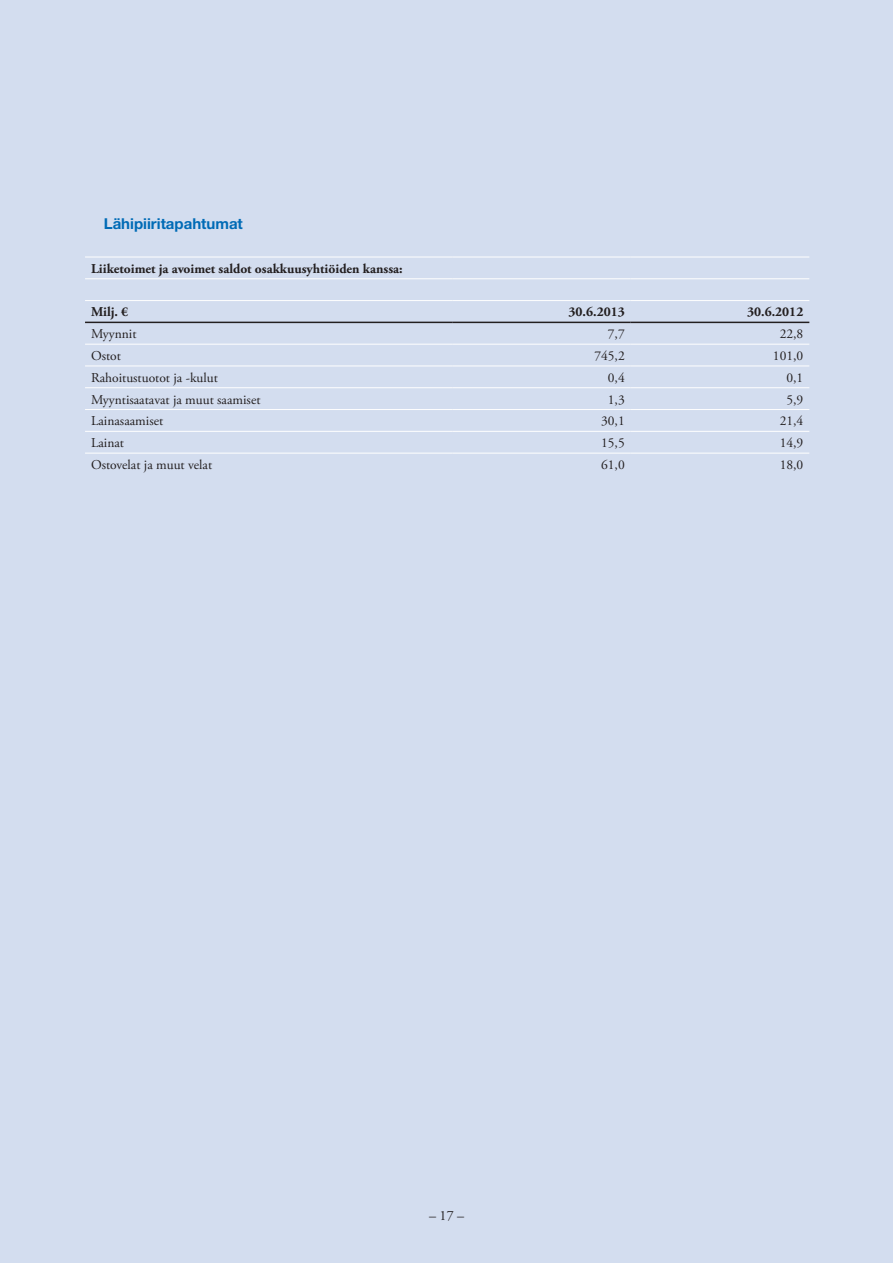
<style>
.page{position:relative;width:893px;height:1263px;background:#d3ddef}
.page>*{position:absolute;margin:0;border:0;box-sizing:border-box;transform-origin:0 0}
.t1{font:700 15px "Helvetica Neue LT Std";color:#006bb6}
.t2{font:14.1px "Adobe Garamond Pro";color:#231f20}
.t3{font:13.5px "Adobe Garamond Pro";color:#231f20}
.t4{font:700 13.5px "Adobe Garamond Pro";color:#231f20}
</style>
<div class="page">
<hr style="left:85px;top:257px;width:367px;height:1px;background:#fff">
<hr style="left:452px;top:257px;width:179px;height:1px;background:#fff">
<hr style="left:631px;top:257px;width:178px;height:1px;background:#fff">
<hr style="left:85px;top:278px;width:367px;height:1px;background:#fff">
<hr style="left:452px;top:278px;width:179px;height:1px;background:#fff">
<hr style="left:631px;top:278px;width:178px;height:1px;background:#fff">
<hr style="left:85px;top:300px;width:367px;height:1px;background:#fff">
<hr style="left:452px;top:300px;width:179px;height:1px;background:#fff">
<hr style="left:631px;top:300px;width:178px;height:1px;background:#fff">
<hr style="left:85px;top:344px;width:367px;height:1px;background:#fff">
<hr style="left:452px;top:344px;width:179px;height:1px;background:#fff">
<hr style="left:631px;top:344px;width:178px;height:1px;background:#fff">
<hr style="left:85px;top:366px;width:367px;height:1px;background:#fff">
<hr style="left:452px;top:366px;width:179px;height:1px;background:#fff">
<hr style="left:631px;top:366px;width:178px;height:1px;background:#fff">
<hr style="left:85px;top:387px;width:367px;height:1px;background:#fff">
<hr style="left:452px;top:387px;width:179px;height:1px;background:#fff">
<hr style="left:631px;top:387px;width:178px;height:1px;background:#fff">
<hr style="left:85px;top:409px;width:367px;height:1px;background:#fff">
<hr style="left:452px;top:409px;width:179px;height:1px;background:#fff">
<hr style="left:631px;top:409px;width:178px;height:1px;background:#fff">
<hr style="left:85px;top:431px;width:367px;height:1px;background:#fff">
<hr style="left:452px;top:431px;width:179px;height:1px;background:#fff">
<hr style="left:631px;top:431px;width:178px;height:1px;background:#fff">
<hr style="left:85px;top:453px;width:367px;height:1px;background:#fff">
<hr style="left:452px;top:453px;width:179px;height:1px;background:#fff">
<hr style="left:631px;top:453px;width:178px;height:1px;background:#fff">
<hr style="left:85px;top:322px;width:367px;height:1px;background:#231f20">
<hr style="left:452px;top:322px;width:179px;height:1px;background:#231f20">
<hr style="left:631px;top:322px;width:178px;height:1px;background:#231f20">
<p class="t1" style="left:104px;top:215px;width:141px">Lähipiiritapahtumat</p>
<p class="t4" style="left:91px;top:261px;width:313px">Liiketoimet ja avoimet saldot osakkuusyhtiöiden kanssa:</p>
<p class="t4" style="left:91px;top:304px;width:39px">Milj. €</p>
<p class="t4" style="left:569px;top:304px;width:58px">30.6.2013</p>
<p class="t4" style="left:747px;top:304px;width:58px">30.6.2012</p>
<p class="t3" style="left:91px;top:326px;width:47px">Myynnit</p>
<p class="t3" style="left:608px;top:326px;width:18px">7,7</p>
<p class="t3" style="left:780px;top:326px;width:25px">22,8</p>
<p class="t3" style="left:91px;top:348px;width:31px">Ostot</p>
<p class="t3" style="left:594px;top:348px;width:32px">745,2</p>
<p class="t3" style="left:773px;top:348px;width:32px">101,0</p>
<p class="t3" style="left:91px;top:369px;width:128px">Rahoitustuotot ja -kulut</p>
<p class="t3" style="left:608px;top:369px;width:18px">0,4</p>
<p class="t3" style="left:786px;top:369px;width:18px">0,1</p>
<p class="t3" style="left:91px;top:391px;width:171px">Myyntisaatavat ja muut saamiset</p>
<p class="t3" style="left:608px;top:391px;width:18px">1,3</p>
<p class="t3" style="left:786px;top:391px;width:18px">5,9</p>
<p class="t3" style="left:91px;top:413px;width:74px">Lainasaamiset</p>
<p class="t3" style="left:601px;top:413px;width:25px">30,1</p>
<p class="t3" style="left:780px;top:413px;width:25px">21,4</p>
<p class="t3" style="left:91px;top:435px;width:35px">Lainat</p>
<p class="t3" style="left:601px;top:435px;width:25px">15,5</p>
<p class="t3" style="left:780px;top:435px;width:25px">14,9</p>
<p class="t3" style="left:91px;top:456px;width:123px">Ostovelat ja muut velat</p>
<p class="t3" style="left:601px;top:456px;width:25px">61,0</p>
<p class="t3" style="left:780px;top:456px;width:25px">18,0</p>
<p class="t2" style="left:429px;top:1207px;width:37px">– 17 –</p>
</div>
